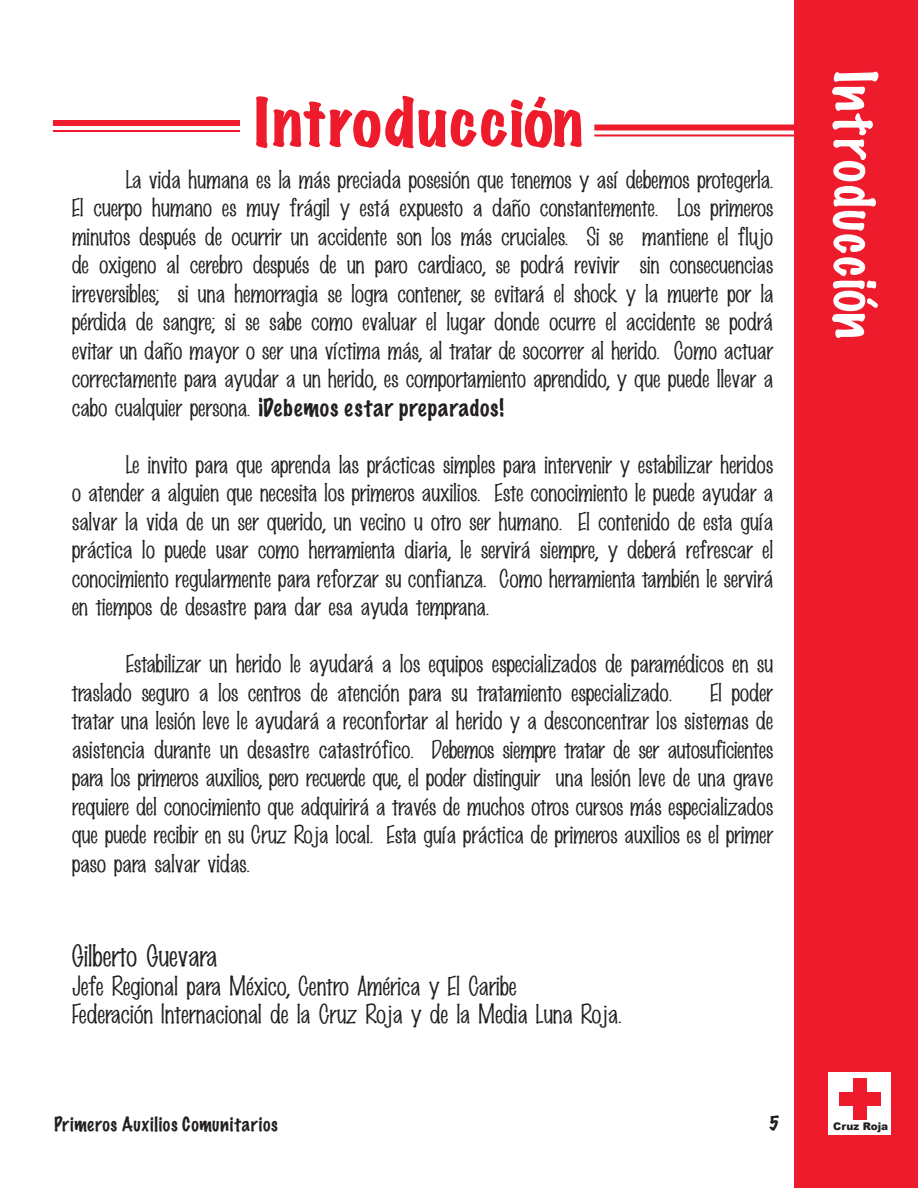
<style>
.page{position:relative;width:918px;height:1188px;background:#fff}
.page>*{position:absolute;margin:0;border:0;box-sizing:border-box;transform-origin:0 0}
.t1{font:expanded 60px "Marker Felt";letter-spacing:.035em;color:#ee1b2c}
.t2{font:100 54px "Marker Felt";letter-spacing:.035em;color:#fff}
.t3{font:27px "Marker Fine Point";color:#231f20;scale:1.25 1}
.t4{font:24px/28.8px "Marker Fine Point";color:#231f20;scale:1.25 1}
.t5{font:22.5px/28.5px "Marker Fine Point";color:#231f20;text-align:justify;scale:1.25 1}
.t6{font:100 22.5px "Marker Felt";letter-spacing:.04em;color:#231f20}
.t7{font:100 18px "Marker Felt";letter-spacing:.04em;color:#231f20}
.t8{font:900 10.5px "Arial";color:#231f20}
.s1{font-family:"Marker Fine Point";font-weight:400}
</style>
<div class="page">
<div style="left:794px;top:0;width:124px;height:1188px;background:#ee1b2c"></div>
<div style="left:829px;top:1072px;width:62px;height:62px;background:#fff"></div>
<div style="left:839px;top:1092px;width:41px;height:13px;background:#ee1b2c"></div>
<div style="left:853px;top:1078px;width:13px;height:41px;background:#ee1b2c"></div>
<div style="left:53px;top:120px;width:187px;height:6px;background:#ee1b2c"></div>
<hr style="left:53px;top:130px;width:187px;height:2px;background:#ee1b2c">
<div style="left:594px;top:124px;width:209px;height:6px;background:#ee1b2c"></div>
<hr style="left:594px;top:134px;width:209px;height:2px;background:#ee1b2c">
<h1 class="t1" style="left:255px;top:91px;width:330px">Introducción</h1>
<p class="t5" style="left:72px;top:164px;width:563px;text-indent:54px">La vida humana es la más preciada posesión que tenemos y así debemos protegerla.<br>El cuerpo humano es muy frágil y está expuesto a daño constantemente. Los primeros minutos después de ocurrir un accidente son los más cruciales. Si se mantiene el flujo de oxigeno al cerebro después de un paro cardiaco, se podrá revivir sin consecuencias irreversibles; si una hemorragia se logra contener, se evitará el shock y la muerte por la pérdida de sangre; si se sabe como evaluar el lugar donde ocurre el accidente se podrá evitar un daño mayor o ser una víctima más, al tratar de socorrer al herido. Como actuar correctamente para ayudar a un herido, es comportamiento aprendido, y que puede llevar a</p>
<p class="t6" style="left:72px;top:396px;width:433px"><span class="s1">cabo cualquier persona.</span> ¡Debemos estar preparados!</p>
<p class="t5" style="left:72px;top:449px;width:563px;text-indent:54px">Le invito para que aprenda las prácticas simples para intervenir y estabilizar heridos o atender a alguien que necesita los primeros auxilios. Este conocimiento le puede ayudar a salvar la vida de un ser querido, un vecino u otro ser humano. El contenido de esta guía práctica lo puede usar como herramienta diaria, le servirá siempre, y deberá refrescar el conocimiento regularmente para reforzar su confianza. Como herramienta también le servirá en tiempos de desastre para dar esa ayuda temprana.</p>
<p class="t5" style="left:72px;top:649px;width:563px;text-indent:54px">Estabilizar un herido le ayudará a los equipos especializados de paramédicos en su traslado seguro a los centros de atención para su tratamiento especializado.</p>
<p class="t5" style="left:72px;top:677px;width:563px;text-indent:638px">El poder tratar una lesión leve le ayudará a reconfortar al herido y a desconcentrar los sistemas de asistencia durante un desastre catastrófico. Debemos siempre tratar de ser autosuficientes para los primeros auxilios, pero recuerde que, el poder distinguir una lesión leve de una grave requiere del conocimiento que adquirirá a través de muchos otros cursos más especializados que puede recibir en su Cruz Roja local. Esta guía práctica de primeros auxilios es el primer paso para salvar vidas.</p>
<p class="t3" style="left:72px;top:938px;width:118px">Gilberto Guevara</p>
<p class="t4" style="left:72px;top:970px;width:441px">Jefe Regional para México, Centro América y El Caribe<br>Federación Internacional de la Cruz Roja y de la Media Luna Roja.</p>
<h2 class="t2" style="left:882px;top:70px;width:270px;rotate:90deg">Introducción</h2>
<p class="t7" style="left:54px;top:1116px;width:225px">Primeros Auxilios Comunitarios</p>
<p class="t7" style="left:769px;top:1114px;width:12px">5</p>
<p class="t8" style="left:833px;top:1121px;width:56px">Cruz Roja</p>
</div>
